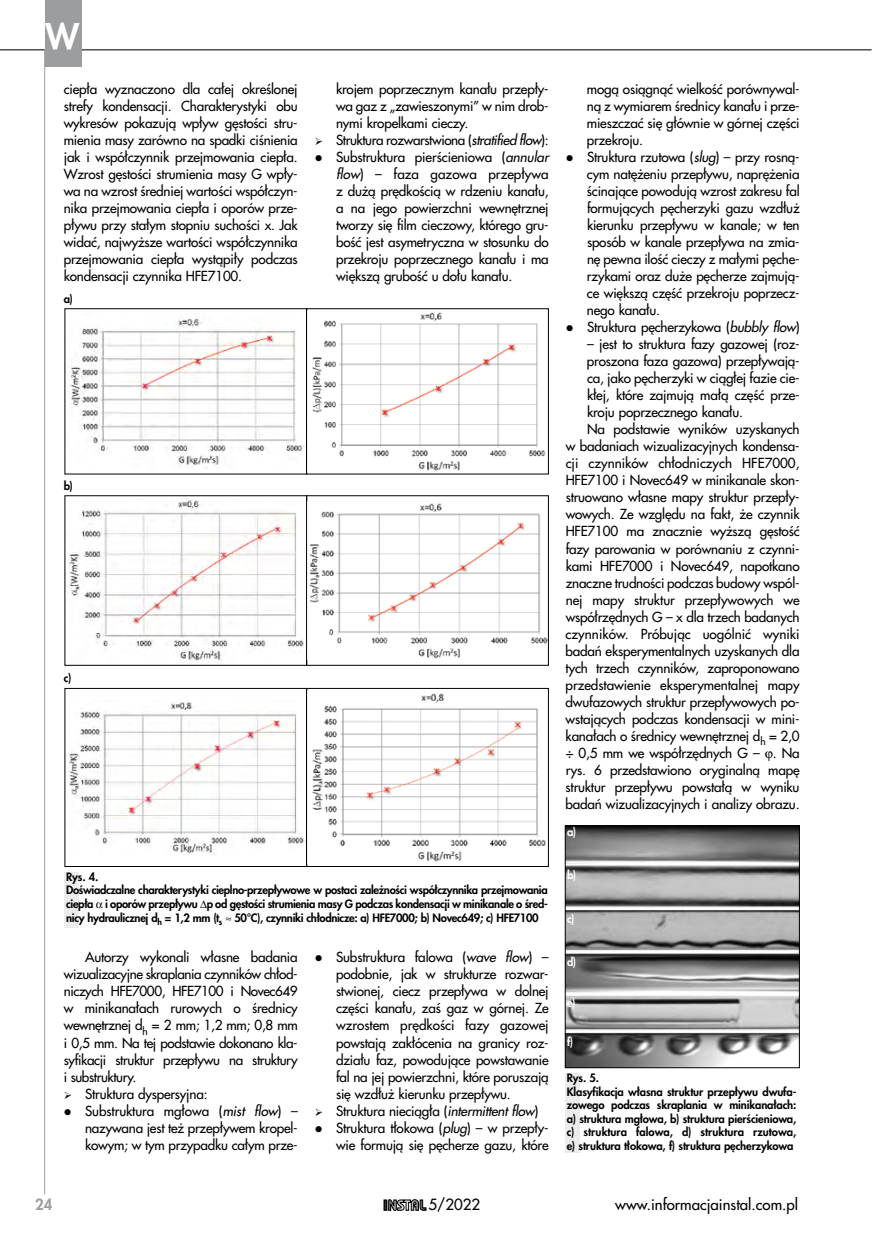
<style>
.page{position:relative;width:872px;height:1255px;background:#fff}
.page>*{position:absolute;margin:0;border:0;box-sizing:border-box;transform-origin:0 0}
.t1{font:800 34.5px "Futura CE";color:#fff}
.t2{font:500 15px "Futura CE";color:#000}
.t3{font:800 15px "Futura CE";color:#9b9d9f}
.t4{font:500 13.5px/17px "Futura CE";letter-spacing:-.015em;color:#000;text-align:justify}
.t5{font:800 11.25px/13.5px "Futura CE";letter-spacing:-.03em;color:#000}
.t6{font:800 11.25px "Futura CE";color:#fff}
.s1{font-weight:400;font-style:italic}
</style>
<div class="page">
<hr style="left:0;top:49px;width:871px;height:1px;background:#000">
<hr style="left:44px;top:49px;width:1px;height:1145px;background:#9b9d9f">
<svg style="left:383px;top:1199px;width:44px;height:12px"></svg>
<svg style="left:384px;top:1199px;width:42px;height:11px"></svg>
<div style="left:45px;top:0;width:37px;height:67px;background:#9b9d9f"></div>
<img style="left:567px;top:827px;width:230px;height:238px">
<div style="left:565px;top:825px;width:234px;height:242px;border:1px solid #000"></div>
<div style="left:565px;top:1073px;width:15px;height:79px;background:#ececed"></div>
<img style="left:70px;top:318px;width:235px;height:151px">
<div style="left:65px;top:308px;width:242px;height:166px;border:1px solid #000"></div>
<img style="left:69px;top:498px;width:235px;height:163px">
<img style="left:69px;top:702px;width:235px;height:152px">
<div style="left:65px;top:688px;width:242px;height:178px;border:1px solid #000"></div>
<img style="left:312px;top:312px;width:234px;height:159px">
<div style="left:306px;top:308px;width:243px;height:166px;border:1px solid #000"></div>
<img style="left:309px;top:503px;width:238px;height:156px">
<div style="left:306px;top:495px;width:243px;height:170px;border:1px solid #000"></div>
<img style="left:312px;top:693px;width:234px;height:169px">
<div style="left:306px;top:688px;width:243px;height:178px;border:1px solid #000"></div>
<div style="left:65px;top:871px;width:14px;height:56px;background:#ececed"></div>
<h1 class="t1" style="left:45px;top:12px;width:35px">W</h1>
<p class="t4" style="left:64px;top:80px;width:235px">ciepła wyznaczono dla całej określonej strefy kondensacji. Charakterystyki obu wykresów pokazują wpływ gęstości stru&shy;mienia masy zarówno na spadki ciśnienia jak i współczynnik przejmowania ciepła.<br>Wzrost gęstości strumienia masy G wpły&shy;wa na wzrost średniej wartości współczyn&shy;nika przejmowania ciepła i oporów prze&shy;pływu przy stałym stopniu suchości x. Jak widać, najwyższe wartości współczynnika przejmowania ciepła wystąpiły podczas kondensacji czynnika HFE7100.</p>
<p class="t5" style="left:64px;top:291px;width:11px">a)</p>
<p class="t4" style="left:336px;top:80px;width:214px">krojem poprzecznym kanału przepły&shy;wa gaz z „zawieszonymi” w nim drob&shy;nymi kropelkami cieczy.</p>
<p class="t4" style="left:315px;top:131px;width:235px">➢ Struktura rozwarstwiona (<span class="s1">stratified flow</span>):</p>
<p class="t4" style="left:336px;top:148px;width:214px;text-indent:-21px">● Substruktura pierścieniowa (<span class="s1">annular flow</span>) – faza gazowa przepływa z dużą prędkością w rdzeniu kanału, a na jego powierzchni wewnętrznej tworzy się film cieczowy, którego gru&shy;bość jest asymetryczna w stosunku do przekroju poprzecznego kanału i ma większą grubość u dołu kanału.</p>
<p class="t5" style="left:64px;top:478px;width:11px">b)</p>
<p class="t5" style="left:64px;top:671px;width:9px">c)</p>
<p class="t5" style="left:66px;top:869px;width:483px">Rys. 4.<br>Doświadczalne charakterystyki cieplno-przepływowe w postaci zależności współczynnika przejmowania ciepła i oporów przepływu ∆p od gęstości strumienia masy G podczas kondensacji w minikanale o śred&shy;nicy hydraulicznej d<sub>h</sub> = 1,2 mm (t<sub>s</sub> ≈ 50°C), czynniki chłodnicze: a) HFE7000; b) Novec649; c) HFE7100</p>
<p class="t4" style="left:64px;top:948px;width:235px;text-indent:21px">Autorzy wykonali własne badania wizualizacyjne skraplania czynników chłod&shy;niczych HFE7000, HFE7100 i Novec649 w minikanałach rurowych o średnicy wewnętrznej d<sub>h</sub> = 2 mm; 1,2 mm; 0,8 mm i 0,5 mm. Na tej podstawie dokonano kla&shy;syfikacji struktur przepływu na struktury i substruktury.</p>
<p class="t4" style="left:64px;top:1084px;width:145px">➢ Struktura dyspersyjna:</p>
<p class="t4" style="left:85px;top:1101px;width:214px;text-indent:-21px">● Substruktura mgłowa (<span class="s1">mist flow</span>) – nazywana jest też przepływem kropel&shy;kowym; w tym przypadku całym prze-</p>
<p class="t4" style="left:336px;top:948px;width:214px;text-indent:-21px">● Substruktura falowa (<span class="s1">wave flow</span>) – podobnie, jak w strukturze rozwar&shy;stwionej, ciecz przepływa w dolnej części kanału, zaś gaz w górnej. Ze wzrostem prędkości fazy gazowej powstają zakłócenia na granicy roz&shy;działu faz, powodujące powstawanie fal na jej powierzchni, które poruszają się wzdłuż kierunku przepływu.</p>
<p class="t4" style="left:315px;top:1101px;width:225px">➢ Struktura nieciągła (<span class="s1">intermittent flow</span>)</p>
<p class="t4" style="left:315px;top:1118px;width:235px;text-align:right">● Struktura tłokowa (<span class="s1">plug</span>) – w przepły&shy;wie formują się pęcherze gazu, które</p>
<p class="t4" style="left:587px;top:80px;width:214px">mogą osiągnąć wielkość porównywal&shy;ną z wymiarem średnicy kanału i prze&shy;mieszczać się głównie w górnej części przekroju.</p>
<p class="t4" style="left:587px;top:148px;width:214px;text-indent:-21px">● Struktura rzutowa (<span class="s1">slug</span>) – przy rosną&shy;cym natężeniu przepływu, naprężenia ścinające powodują wzrost zakresu fal formujących pęcherzyki gazu wzdłuż kierunku przepływu w kanale; w ten sposób w kanale przepływa na zmia&shy;nę pewna ilość cieczy z małymi pęche&shy;rzykami oraz duże pęcherze zajmują&shy;ce większą część przekroju poprzecz&shy;nego kanału.</p>
<p class="t4" style="left:566px;top:318px;width:235px">● Struktura pęcherzykowa (<span class="s1">bubbly flow</span>)</p>
<p class="t4" style="left:587px;top:335px;width:214px">– jest to struktura fazy gazowej (roz-</p>
<p class="t4" style="left:587px;top:352px;width:214px">proszona faza gazowa) przepływają-</p>
<p class="t4" style="left:587px;top:369px;width:214px">ca, jako pęcherzyki w ciągłej fazie cie-</p>
<p class="t4" style="left:587px;top:386px;width:214px">kłej, które zajmują małą część prze-</p>
<p class="t4" style="left:587px;top:403px;width:158px">kroju poprzecznego kanału.</p>
<p class="t4" style="left:587px;top:420px;width:214px">Na podstawie wyników uzyskanych</p>
<p class="t4" style="left:566px;top:437px;width:235px">w badaniach wizualizacyjnych kondensa-</p>
<p class="t4" style="left:565px;top:454px;width:235px">cji czynników chłodniczych HFE7000,</p>
<p class="t4" style="left:565px;top:471px;width:235px">HFE7100 i Novec649 w minikanale skon-</p>
<p class="t4" style="left:565px;top:488px;width:235px">struowano własne mapy struktur przepły-</p>
<p class="t4" style="left:565px;top:505px;width:235px">wowych. Ze względu na fakt, że czynnik</p>
<p class="t4" style="left:565px;top:522px;width:235px">HFE7100 ma znacznie wyższą gęstość</p>
<p class="t4" style="left:565px;top:539px;width:235px">fazy parowania w porównaniu z czynni-</p>
<p class="t4" style="left:565px;top:556px;width:235px">kami HFE7000 i Novec649, napotkano</p>
<p class="t4" style="left:565px;top:573px;width:235px">znaczne trudności podczas budowy wspól-</p>
<p class="t4" style="left:565px;top:590px;width:235px">nej mapy struktur przepływowych we</p>
<p class="t4" style="left:565px;top:607px;width:235px">współrzędnych G – x dla trzech badanych</p>
<p class="t4" style="left:565px;top:624px;width:235px">czynników. Próbując uogólnić wyniki</p>
<p class="t4" style="left:565px;top:641px;width:235px">badań eksperymentalnych uzyskanych dla</p>
<p class="t4" style="left:565px;top:658px;width:235px">tych trzech czynników, zaproponowano</p>
<p class="t4" style="left:565px;top:675px;width:235px">przedstawienie eksperymentalnej mapy</p>
<p class="t4" style="left:565px;top:692px;width:235px">dwufazowych struktur przepływowych po-</p>
<p class="t4" style="left:565px;top:709px;width:235px">wstających podczas kondensacji w mini-</p>
<p class="t4" style="left:565px;top:726px;width:235px">kanałach o średnicy wewnętrznej d<sub>h</sub> = 2,0</p>
<p class="t4" style="left:566px;top:744px;width:235px">÷ 0,5 mm we współrzędnych G – . Na</p>
<p class="t4" style="left:565px;top:761px;width:235px">rys. 6 przedstawiono oryginalną mapę</p>
<p class="t4" style="left:565px;top:778px;width:235px">struktur przepływu powstałą w wyniku</p>
<p class="t4" style="left:565px;top:795px;width:235px">badań wizualizacyjnych i analizy obrazu.</p>
<p class="t6" style="left:567px;top:823px;width:11px">a)</p>
<p class="t6" style="left:567px;top:867px;width:11px">b)</p>
<p class="t6" style="left:567px;top:910px;width:9px">c)</p>
<p class="t6" style="left:567px;top:954px;width:11px">d)</p>
<p class="t6" style="left:567px;top:994px;width:10px">e)</p>
<p class="t6" style="left:567px;top:1033px;width:8px">f)</p>
<p class="t5" style="left:567px;top:1070px;width:231px">Rys. 5.<br>Klasyfikacja własna struktur przepływu dwufa&shy;zowego podczas skraplania w minikanałach: a) struktura mgłowa, b) struktura pierścieniowa, c) struktura falowa, d) struktura rzutowa, e) struktura tłokowa, f) struktura pęcherzykowa</p>
<p class="t3" style="left:35px;top:1193px;width:19px">24</p>
<p class="t2" style="left:428px;top:1193px;width:53px">5/2022</p>
<p class="t2" style="left:615px;top:1193px;width:184px">www.informacjainstal.com.pl</p>
</div>
